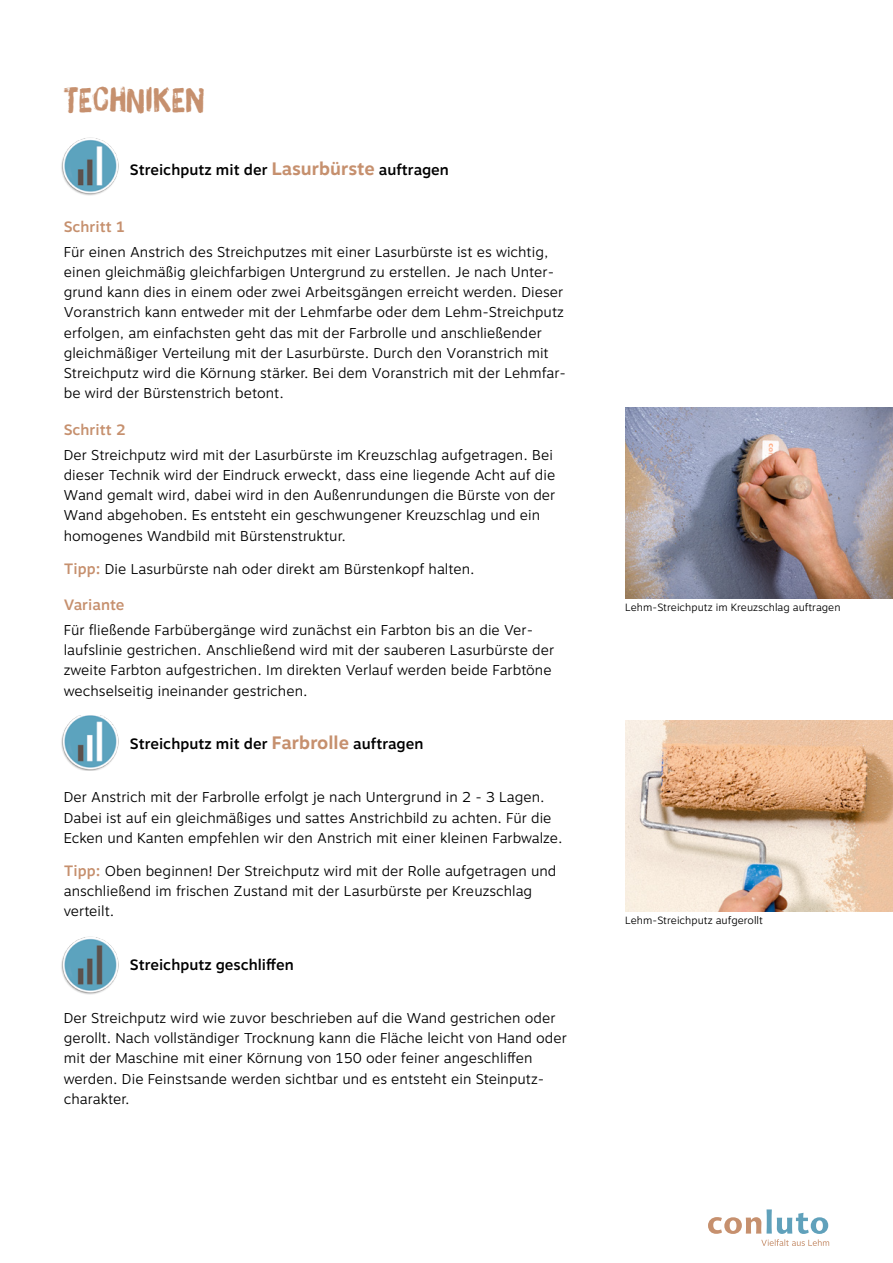
<style>
.page{position:relative;width:893px;height:1263px;background:#fff}
.page>*{position:absolute;margin:0;border:0;box-sizing:border-box;transform-origin:0 0}
.t1{font:33px "Brush Up";letter-spacing:.03em;color:#c6906e}
.t2{font:500 15px "Motiva Sans";color:#000}
.t3{font:500 15px "Motiva Sans";color:#c6906e}
.t4{font:300 14.25px/20.2px "Motiva Sans";color:#000}
.t5{font:300 10.5px "Motiva Sans";color:#000}
.s1{font-weight:700;font-size:18px;color:#c6906e}
.s2{font-weight:500;font-size:15px;color:#c6906e}
</style>
<div class="page">
<svg style="left:708px;top:1209px;width:121px;height:37px"></svg>
<img style="left:625px;top:407px;width:268px;height:192px">
<img style="left:61px;top:715px;width:58px;height:56px">
<img style="left:61px;top:936px;width:58px;height:58px">
<img style="left:61px;top:137px;width:58px;height:59px">
<img style="left:625px;top:720px;width:268px;height:191px">
<h1 class="t1" style="left:64px;top:80px;width:142px">TECHNIKEN</h1>
<p class="t2" style="left:130px;top:159px;width:321px">Streichputz mit der <span class="s1">Lasurbürste</span> auftragen</p>
<p class="t3" style="left:64px;top:216px;width:63px">Schritt 1</p>
<p class="t4" style="left:64px;top:242px;width:504px">Für einen Anstrich des Streichputzes mit einer Lasurbürste ist es wichtig, einen gleichmäßig gleichfarbigen Untergrund zu erstellen. Je nach Unter&shy;grund kann dies in einem oder zwei Arbeitsgängen erreicht werden. Dieser Voranstrich kann entweder mit der Lehmfarbe oder dem Lehm-Streichputz erfolgen, am einfachsten geht das mit der Farbrolle und anschließender gleichmäßiger Verteilung mit der Lasurbürste. Durch den Voranstrich mit Streichputz wird die Körnung stärker. Bei dem Voranstrich mit der Lehmfar&shy;be wird der Bürstenstrich betont.</p>
<p class="t3" style="left:64px;top:419px;width:64px">Schritt 2</p>
<p class="t4" style="left:64px;top:445px;width:493px">Der Streichputz wird mit der Lasurbürste im Kreuzschlag aufgetragen. Bei dieser Technik wird der Eindruck erweckt, dass eine liegende Acht auf die Wand gemalt wird, dabei wird in den Außenrundungen die Bürste von der Wand abgehoben. Es entsteht ein geschwungener Kreuzschlag und ein homogenes Wandbild mit Bürstenstruktur.</p>
<p class="t4" style="left:64px;top:559px;width:412px"><span class="s2">Tipp:</span> Die Lasurbürste nah oder direkt am Bürstenkopf halten.</p>
<p class="t3" style="left:64px;top:594px;width:62px">Variante</p>
<p class="t4" style="left:64px;top:620px;width:492px">Für fließende Farbübergänge wird zunächst ein Farbton bis an die Ver&shy;laufslinie gestrichen. Anschließend wird mit der sauberen Lasurbürste der zweite Farbton aufgestrichen. Im direkten Verlauf werden beide Farbtöne wechselseitig ineinander gestrichen.</p>
<p class="t2" style="left:130px;top:733px;width:295px">Streichputz mit der <span class="s1">Farbrolle</span> auftragen</p>
<p class="t4" style="left:64px;top:787px;width:500px">Der Anstrich mit der Farbrolle erfolgt je nach Untergrund in 2 - 3 Lagen.<br>Dabei ist auf ein gleichmäßiges und sattes Anstrichbild zu achten. Für die<br>Ecken und Kanten empfehlen wir den Anstrich mit einer kleinen Farbwalze.</p>
<p class="t4" style="left:64px;top:861px;width:494px"><span class="s2">Tipp:</span> Oben beginnen! Der Streichputz wird mit der Rolle aufgetragen und anschließend im frischen Zustand mit der Lasurbürste per Kreuzschlag verteilt.</p>
<p class="t2" style="left:130px;top:953px;width:165px">Streichputz geschliffen</p>
<p class="t4" style="left:64px;top:1008px;width:505px">Der Streichputz wird wie zuvor beschrieben auf die Wand gestrichen oder gerollt. Nach vollständiger Trocknung kann die Fläche leicht von Hand oder mit der Maschine mit einer Körnung von 150 oder feiner angeschliffen werden. Die Feinstsande werden sichtbar und es entsteht ein Steinputz&shy;charakter.</p>
<p class="t5" style="left:625px;top:599px;width:217px">Lehm-Streichputz im Kreuzschlag auftragen</p>
<p class="t5" style="left:625px;top:912px;width:139px">Lehm-Streichputz aufgerollt</p>
</div>
